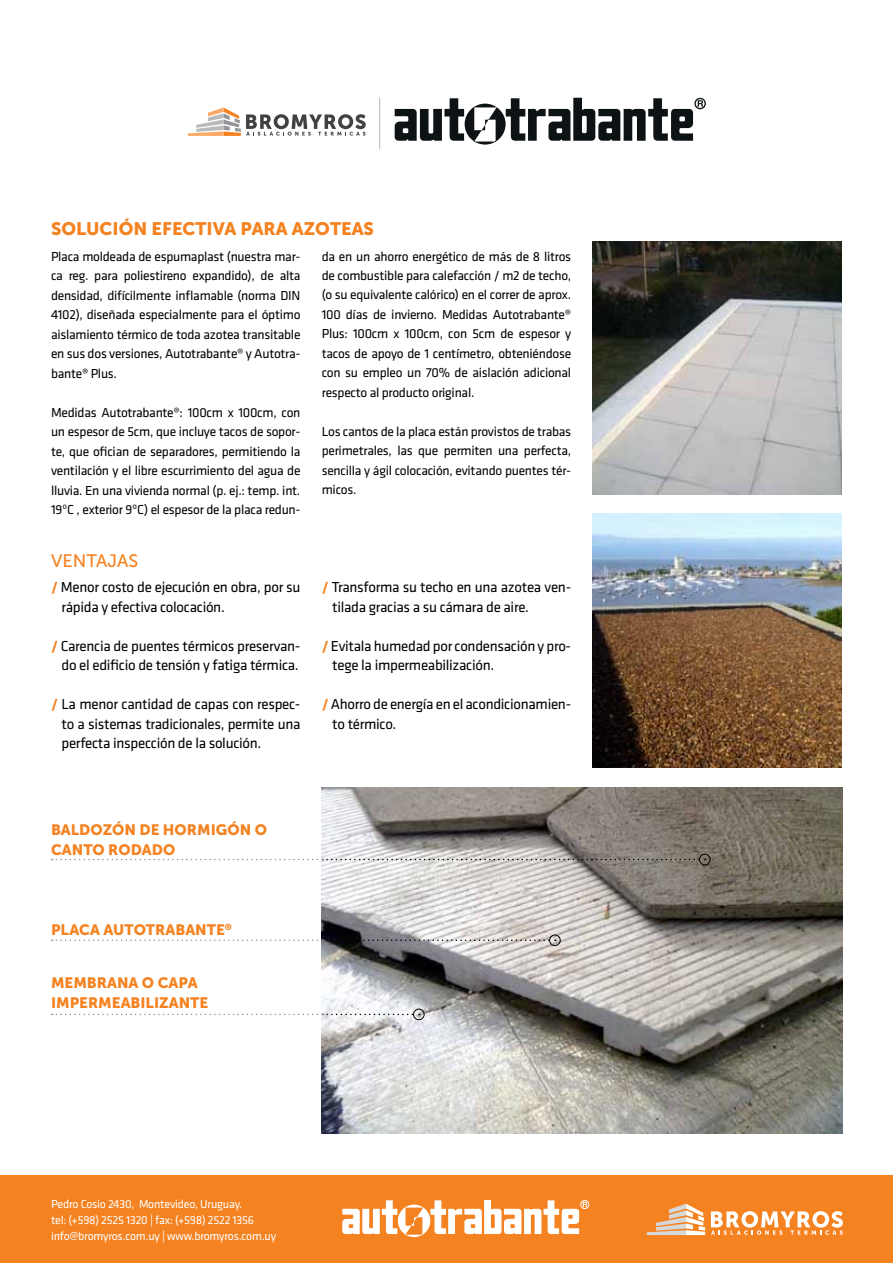
<style>
.page{position:relative;width:893px;height:1263px;background:#fff}
.page>*{position:absolute;margin:0;border:0;box-sizing:border-box;transform-origin:0 0}
.t1{font:18px "Museo Sans 900";color:#f58220}
.t2{font:18px "Museo Sans 500";color:#f58220}
.t3{font:15px/19.5px "Klavika";letter-spacing:-.02em;color:#000}
.t4{font:15px/19.5px "Museo Sans 900";color:#f58220}
.t5{font:13.5px/19.5px "Klavika";letter-spacing:-.02em;color:#000;text-align:justify}
.t6{font:12px/16px "Klavika";letter-spacing:-.02em;color:#fff}
.s1{font-weight:700;color:#f58220}
</style>
<div class="page">
<div style="left:0;top:1176px;width:893px;height:87px;background:#f58220"></div>
<svg style="left:711px;top:1211px;width:132px;height:24px"></svg>
<svg style="left:647px;top:1204px;width:58px;height:31px"></svg>
<svg style="left:342px;top:1200px;width:247px;height:37px"></svg>
<svg style="left:188px;top:107px;width:178px;height:29px"></svg>
<hr style="left:379px;top:98px;width:1px;height:51px;background:#b8babc">
<svg style="left:395px;top:98px;width:311px;height:47px"></svg>
<img style="left:592px;top:241px;width:250px;height:254px">
<img style="left:322px;top:787px;width:521px;height:346px">
<img style="left:592px;top:513px;width:250px;height:255px">
<svg style="left:52px;top:859px;width:654px;height:1px"></svg>
<svg style="left:52px;top:939px;width:504px;height:2px"></svg>
<svg style="left:52px;top:1014px;width:368px;height:1px"></svg>
<div style="left:699px;top:854px;width:11px;height:11px;border:1px solid #000;border-radius:50%"></div>
<div style="left:549px;top:934px;width:12px;height:12px;border:1px solid #000;border-radius:50%"></div>
<div style="left:413px;top:1009px;width:12px;height:11px;border:1px solid #000;border-radius:50%"></div>
<h1 class="t1" style="left:51px;top:219px;width:325px">SOLUCIÓN EFECTIVA PARA AZOTEAS</h1>
<p class="t5" style="left:51px;top:247px;width:251px">Placa moldeada de espumaplast (nuestra mar&shy;ca reg. para poliestireno expandido), de alta densidad, difícilmente inflamable (norma DIN 4102), diseñada especialmente para el óptimo aislamiento térmico de toda azotea transitable en sus dos versiones, Autotrabante® y Autotra&shy;bante® Plus.</p>
<p class="t5" style="left:51px;top:403px;width:251px">Medidas Autotrabante®: 100cm x 100cm, con un espesor de 5cm, que incluye tacos de sopor&shy;te, que ofician de separadores, permitiendo la ventilación y el libre escurrimiento del agua de lluvia. En una vivienda normal (p. ej.: temp. int.<br>19ºC , exterior 9ºC) el espesor de la placa redun-</p>
<h1 class="t2" style="left:51px;top:550px;width:89px">VENTAJAS</h1>
<p class="t3" style="left:62px;top:578px;width:240px;text-indent:-10px"><span class="s1">/</span> Menor costo de ejecución en obra, por su rápida y efectiva colocación.</p>
<p class="t3" style="left:51px;top:636px;width:251px;text-align:center"><span class="s1">/</span> Carencia de puentes térmicos preservan&shy;do el edificio de tensión y fatiga térmica.</p>
<p class="t3" style="left:62px;top:695px;width:240px;text-align:justify;text-indent:-10px"><span class="s1">/</span> La menor cantidad de capas con respec&shy;to a sistemas tradicionales, permite una perfecta inspección de la solución.</p>
<p class="t5" style="left:322px;top:246px;width:251px">da en un ahorro energético de más de 8 litros de combustible para calefacción / m2 de techo, (o su equivalente calórico) en el correr de aprox.<br>100 días de invierno. Medidas Autotrabante® Plus: 100cm x 100cm, con 5cm de espesor y tacos de apoyo de 1 centímetro, obteniéndose con su empleo un 70% de aislación adicional respecto al producto original.</p>
<p class="t5" style="left:322px;top:422px;width:251px">Los cantos de la placa están provistos de trabas perimetrales, las que permiten una perfecta, sencilla y ágil colocación, evitando puentes tér&shy;micos.</p>
<p class="t3" style="left:332px;top:578px;width:240px;text-indent:-10px"><span class="s1">/</span> Transforma su techo en una azotea ven&shy;tilada gracias a su cámara de aire.</p>
<p class="t3" style="left:332px;top:636px;width:240px;text-indent:-10px"><span class="s1">/</span> Evitala humedad por condensación y pro&shy;tege la impermeabilización.</p>
<p class="t3" style="left:332px;top:695px;width:240px;text-indent:-10px"><span class="s1">/</span> Ahorro de energía en el acondicionamien&shy;to térmico.</p>
<p class="t4" style="left:51px;top:820px;width:217px">BALDOZÓN DE HORMIGÓN O<br>CANTO RODADO</p>
<p class="t4" style="left:51px;top:920px;width:182px">PLACA AUTOTRABANTE<sup>®</sup></p>
<p class="t4" style="left:51px;top:973px;width:159px">MEMBRANA O CAPA<br>IMPERMEABILIZANTE</p>
<p class="t6" style="left:51px;top:1196px;width:227px">Pedro Cosio 2430, Montevideo, Uruguay.<br>tel: (+598) 2525 1320 | fax: (+598) 2522 1356 info@bromyros.com.uy | www.bromyros.com.uy</p>
</div>
